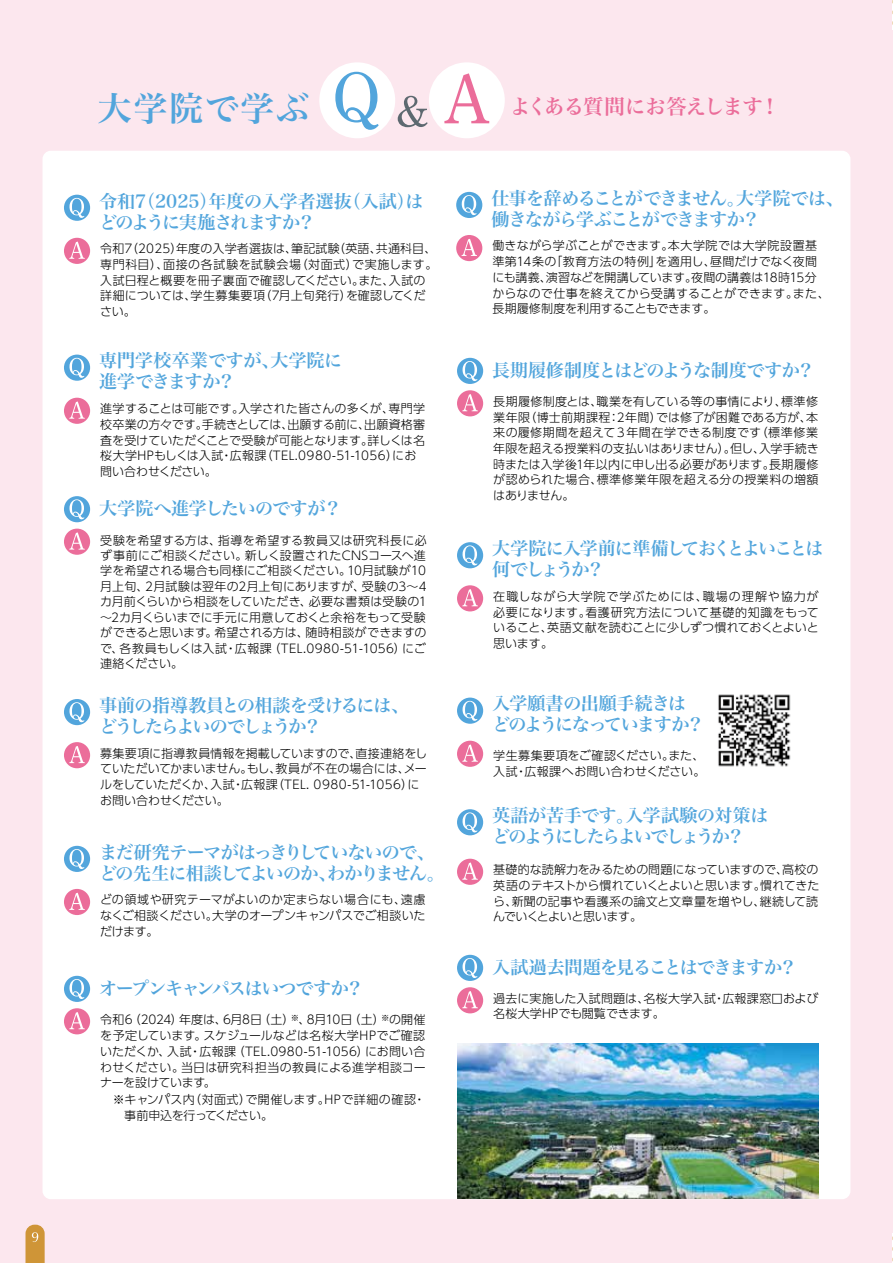
<style>
.page{position:relative;width:893px;height:1263px;background:#fce7ee}
.page>*{position:absolute;margin:0;border:0;box-sizing:border-box;transform-origin:0 0}
.t1{font:33.9px "Hira Min Pro N W6";letter-spacing:.05em;color:#52a5dc}
.t2{font:20.25px "Hira Min Pro N W6";letter-spacing:-.04em;color:#eb6d9a}
.t3{font:18px/21px "Hira Min Pro N W6";letter-spacing:-.055em;color:#52a5dc}
.t4{font:18px/21px "Hira Min Pro N W6";letter-spacing:-.095em;color:#52a5dc}
.t5{font:18px/21px "Hira Min Pro N W6";letter-spacing:-.005em;color:#52a5dc}
.t6{font:18px/21px "Hira Min Pro N W6";letter-spacing:-.09em;color:#52a5dc}
.t7{font:18px "Hira Min Pro N W6";letter-spacing:-.015em;color:#52a5dc}
.t8{font:18px "Hira Min Pro N W6";letter-spacing:-.03em;color:#52a5dc}
.t9{font:300 12px/15.8px "UD Shin Go Pr 6";letter-spacing:.005em;color:#000}
</style>
<div class="page">
<div style="left:43px;top:151px;width:807px;height:1048px;background:#fff;border-radius:8px"></div>
<svg style="left:892px;top:0;width:1px;height:29px"></svg>
<hr style="left:892px;top:1233px;width:1px;height:30px;background:#bfbfbf">
<div style="left:64px;top:195px;width:26px;height:26px;background:#52a5dc;border-radius:50%"></div>
<svg style="left:70px;top:198px;width:14px;height:20px"></svg>
<div style="left:64px;top:238px;width:26px;height:26px;background:#eb6d9a;border-radius:50%"></div>
<svg style="left:69px;top:242px;width:16px;height:17px"></svg>
<div style="left:64px;top:355px;width:26px;height:26px;background:#52a5dc;border-radius:50%"></div>
<svg style="left:70px;top:358px;width:14px;height:20px"></svg>
<div style="left:64px;top:398px;width:26px;height:26px;background:#eb6d9a;border-radius:50%"></div>
<svg style="left:69px;top:401px;width:16px;height:18px"></svg>
<div style="left:64px;top:699px;width:26px;height:26px;background:#52a5dc;border-radius:50%"></div>
<svg style="left:70px;top:702px;width:14px;height:20px"></svg>
<div style="left:64px;top:742px;width:26px;height:26px;background:#eb6d9a;border-radius:50%"></div>
<svg style="left:69px;top:746px;width:16px;height:17px"></svg>
<div style="left:64px;top:846px;width:26px;height:26px;background:#52a5dc;border-radius:50%"></div>
<svg style="left:70px;top:849px;width:14px;height:20px"></svg>
<div style="left:64px;top:889px;width:26px;height:26px;background:#eb6d9a;border-radius:50%"></div>
<svg style="left:69px;top:893px;width:16px;height:17px"></svg>
<div style="left:64px;top:976px;width:26px;height:26px;background:#52a5dc;border-radius:50%"></div>
<svg style="left:70px;top:979px;width:14px;height:20px"></svg>
<div style="left:64px;top:1008px;width:26px;height:26px;background:#eb6d9a;border-radius:50%"></div>
<svg style="left:69px;top:1012px;width:16px;height:17px"></svg>
<div style="left:456px;top:192px;width:26px;height:26px;background:#52a5dc;border-radius:50%"></div>
<svg style="left:462px;top:195px;width:15px;height:20px"></svg>
<div style="left:456px;top:235px;width:26px;height:26px;background:#eb6d9a;border-radius:50%"></div>
<svg style="left:462px;top:239px;width:15px;height:17px"></svg>
<div style="left:457px;top:358px;width:26px;height:26px;background:#52a5dc;border-radius:50%"></div>
<svg style="left:463px;top:361px;width:14px;height:20px"></svg>
<div style="left:457px;top:390px;width:26px;height:26px;background:#eb6d9a;border-radius:50%"></div>
<svg style="left:462px;top:394px;width:16px;height:17px"></svg>
<div style="left:457px;top:542px;width:26px;height:26px;background:#52a5dc;border-radius:50%"></div>
<svg style="left:463px;top:545px;width:14px;height:20px"></svg>
<div style="left:457px;top:585px;width:26px;height:26px;background:#eb6d9a;border-radius:50%"></div>
<svg style="left:462px;top:589px;width:16px;height:17px"></svg>
<div style="left:457px;top:698px;width:26px;height:26px;background:#52a5dc;border-radius:50%"></div>
<svg style="left:463px;top:701px;width:14px;height:20px"></svg>
<div style="left:457px;top:741px;width:26px;height:26px;background:#eb6d9a;border-radius:50%"></div>
<svg style="left:462px;top:744px;width:16px;height:18px"></svg>
<div style="left:457px;top:809px;width:26px;height:26px;background:#52a5dc;border-radius:50%"></div>
<svg style="left:463px;top:812px;width:14px;height:20px"></svg>
<div style="left:457px;top:859px;width:26px;height:26px;background:#eb6d9a;border-radius:50%"></div>
<svg style="left:462px;top:862px;width:16px;height:18px"></svg>
<div style="left:457px;top:955px;width:26px;height:26px;background:#52a5dc;border-radius:50%"></div>
<svg style="left:463px;top:958px;width:14px;height:20px"></svg>
<div style="left:457px;top:987px;width:26px;height:26px;background:#eb6d9a;border-radius:50%"></div>
<svg style="left:462px;top:991px;width:16px;height:17px"></svg>
<div style="left:319px;top:62px;width:76px;height:76px;background:#fff;border-radius:50%"></div>
<svg style="left:335px;top:72px;width:44px;height:58px"></svg>
<div style="left:429px;top:62px;width:76px;height:76px;background:#fff;border-radius:50%"></div>
<svg style="left:444px;top:73px;width:45px;height:50px"></svg>
<svg style="left:398px;top:96px;width:30px;height:31px"></svg>
<img style="left:457px;top:1043px;width:362px;height:156px">
<svg style="left:26px;top:1225px;width:19px;height:38px"></svg>
<img style="left:718px;top:694px;width:73px;height:73px">
<div style="left:64px;top:496px;width:26px;height:26px;background:#52a5dc;border-radius:50%"></div>
<svg style="left:70px;top:499px;width:14px;height:20px"></svg>
<div style="left:64px;top:529px;width:26px;height:26px;background:#eb6d9a;border-radius:50%"></div>
<svg style="left:69px;top:532px;width:16px;height:18px"></svg>
<h1 class="t1" style="left:98px;top:78px;width:213px">大学院で学ぶ</h1>
<h2 class="t2" style="left:510px;top:89px;width:271px">よくある質問にお答えします！</h2>
<h3 class="t5" style="left:99px;top:189px;width:325px">令和7（2025）年度の入学者選抜（入試）はどのように実施されますか？</h3>
<p class="t9" style="left:100px;top:240px;width:339px">令和7（2025）年度の入学者選抜は、筆記試験（英語、共通科目、専門科目）、面接の各試験を試験会場（対面式）で実施します。入試日程と概要を冊子裏面で確認してください。また、入試の詳細については、学生募集要項（7月上旬発行）を確認してください。</p>
<h3 class="t5" style="left:99px;top:349px;width:244px">専門学校卒業ですが、大学院に進学できますか？</h3>
<p class="t9" style="left:100px;top:400px;width:327px">進学することは可能です。入学された皆さんの多くが、専門学校卒業の方々です。手続きとしては、出願する前に、出願資格審査を受けていただくことで受験が可能となります。詳しくは名桜大学HPもしくは入試・広報課（TEL.0980-51-1056）にお問い合わせください。</p>
<h3 class="t8" style="left:99px;top:493px;width:244px">大学院へ進学したいのですが？</h3>
<p class="t9" style="left:100px;top:532px;width:328px;text-align:justify">受験を希望する方は、指導を希望する教員又は研究科長に必ず事前にご相談ください。新しく設置されたCNSコースへ進学を希望される場合も同様にご相談ください。10月試験が10月上旬、2月試験は翌年の2月上旬にありますが、受験の3～4カ月前くらいから相談をしていただき、必要な書類は受験の1～2カ月くらいまでに手元に用意しておくと余裕をもって受験ができると思います。希望される方は、随時相談ができますので、各教員もしくは入試・広報課（TEL.0980-51-1056）にご連絡ください。</p>
<h3 class="t6" style="left:99px;top:693px;width:312px">事前の指導教員との相談を受けるには、どうしたらよいのでしょうか？</h3>
<p class="t9" style="left:100px;top:745px;width:329px">募集要項に指導教員情報を掲載していますので、直接連絡をしていただいてかまいません。もし、教員が不在の場合には、メールをしていただくか、入試・広報課（TEL. 0980-51-1056）にお問い合わせください。</p>
<h3 class="t3" style="left:99px;top:840px;width:347px">まだ研究テーマがはっきりしていないので、どの先生に相談してよいのか、わかりません。</h3>
<p class="t9" style="left:100px;top:891px;width:327px;text-align:justify">どの領域や研究テーマがよいのか定まらない場合にも、遠慮なくご相談ください。大学のオープンキャンパスでご相談いただけます。</p>
<h3 class="t3" style="left:99px;top:976px;width:266px">オープンキャンパスはいつですか？</h3>
<p class="t9" style="left:100px;top:1011px;width:327px;text-align:justify">令和6（2024）年度は、6月8日（土）<sup>※</sup>、8月10日（土）<sup>※</sup>の開催を予定しています。スケジュールなどは名桜大学HPでご確認いただくか、入試・広報課（TEL.0980-51-1056）にお問い合わせください。当日は研究科担当の教員による進学相談コーナーを設けています。</p>
<p class="t9" style="left:124px;top:1091px;width:303px;text-indent:-12px">※キャンパス内（対面式）で開催します。HPで詳細の確認・事前申込を行ってください。</p>
<h3 class="t3" style="left:491px;top:186px;width:354px">仕事を辞めることができません。大学院では、働きながら学ぶことができますか？</h3>
<p class="t9" style="left:492px;top:238px;width:339px">働きながら学ぶことができます。本大学院では大学院設置基準第14条の「教育方法の特例」を適用し、昼間だけでなく夜間にも講義、演習などを開講しています。夜間の講義は18時15分からなので仕事を終えてから受講することができます。また、長期履修制度を利用することもできます。</p>
<h3 class="t7" style="left:492px;top:354px;width:324px">長期履修制度とはどのような制度ですか？</h3>
<p class="t9" style="left:493px;top:393px;width:327px;text-align:justify">長期履修制度とは、職業を有している等の事情により、標準修業年限（博士前期課程：2年間）では修了が困難である方が、本来の履修期間を超えて３年間在学できる制度です（標準修業年限を超える授業料の支払いはありません）。但し、入学手続き時または入学後1年以内に申し出る必要があります。長期履修が認められた場合、標準修業年限を超える分の授業料の増額はありません。</p>
<h3 class="t4" style="left:492px;top:536px;width:332px">大学院に入学前に準備しておくとよいことは何でしょうか？</h3>
<p class="t9" style="left:493px;top:588px;width:327px;text-align:justify">在職しながら大学院で学ぶためには、職場の理解や協力が必要になります。看護研究方法について基礎的知識をもっていること、英語文献を読むことに少しずつ慣れておくとよいと思います。</p>
<h3 class="t3" style="left:492px;top:692px;width:214px">入学願書の出願手続きはどのようになっていますか？</h3>
<p class="t9" style="left:493px;top:747px;width:214px">学生募集要項をご確認ください。また、入試・広報課へお問い合わせください。</p>
<h3 class="t4" style="left:492px;top:803px;width:277px">英語が苦手です。入学試験の対策はどのようにしたらよいでしょうか？</h3>
<p class="t9" style="left:493px;top:861px;width:328px;text-align:justify">基礎的な読解力をみるための問題になっていますので、高校の英語のテキストから慣れていくとよいと思います。慣れてきたら、新聞の記事や看護系の論文と文章量を増やし、継続して読んでいくとよいと思います。</p>
<h3 class="t3" style="left:492px;top:955px;width:306px">入試過去問題を見ることはできますか？</h3>
<p class="t9" style="left:493px;top:990px;width:327px">過去に実施した入試問題は、名桜大学入試・広報課窓口および名桜大学HPでも閲覧できます。</p>
</div>
